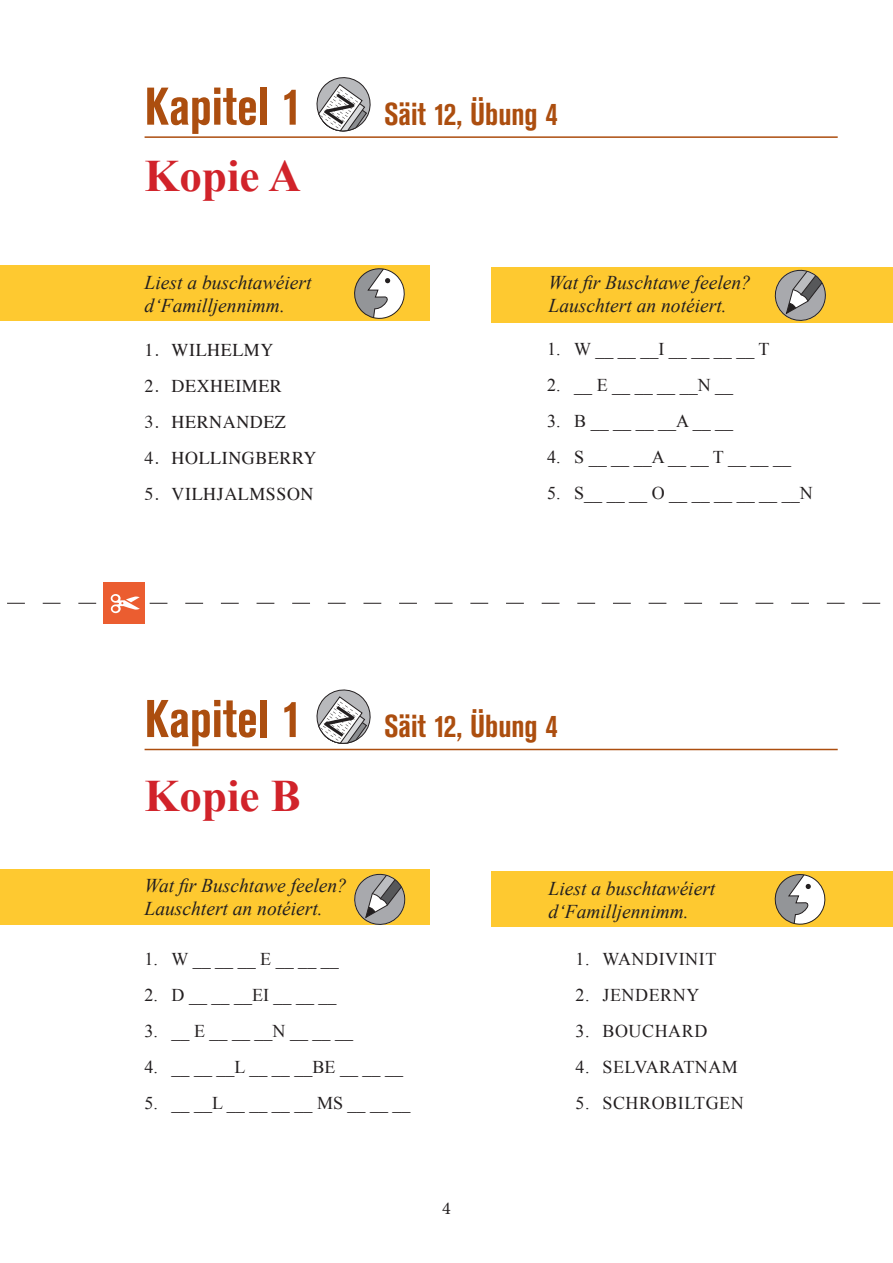
<style>
.page{position:relative;width:893px;height:1263px;background:#fff}
.page>*{position:absolute;margin:0;border:0;box-sizing:border-box;transform-origin:0 0}
.t1{font:700 condensed 52.5px "Akzidenz Grotesk BE";color:#ac4e0f}
.t2{font:700 45px "Times New Roman";color:#d1232a}
.t3{font:700 condensed 31.5px "Akzidenz Grotesk BE";color:#ac4e0f}
.t4{font:italic 19.5px/23.4px "Times New Roman";color:#231f20}
.t5{font:18px "Times New Roman";letter-spacing:.03em;color:#231f20}
.t6{font:18px "Times";letter-spacing:.03em;color:#231f20}
.t7{font:18px "Minion Pro";color:#231f20}
</style>
<div class="page">
<div style="left:491px;top:267px;width:402px;height:55px;background:#fec930"></div>
<div style="left:0;top:265px;width:429px;height:55px;background:#fec930"></div>
<svg style="left:316px;top:77px;width:55px;height:55px"></svg>
<svg style="left:774px;top:269px;width:52px;height:52px"></svg>
<svg style="left:354px;top:268px;width:51px;height:51px"></svg>
<div style="left:103px;top:583px;width:42px;height:41px;background:#eb5d30"></div>
<svg style="left:7px;top:594px;width:873px;height:19px"></svg>
<div style="left:491px;top:871px;width:402px;height:56px;background:#fec930"></div>
<div style="left:0;top:869px;width:429px;height:55px;background:#fec930"></div>
<svg style="left:353px;top:873px;width:53px;height:52px"></svg>
<svg style="left:774px;top:874px;width:52px;height:51px"></svg>
<hr style="left:145px;top:136px;width:693px;height:2px;background:#ac4e0f">
<svg style="left:316px;top:689px;width:55px;height:55px"></svg>
<hr style="left:145px;top:749px;width:693px;height:1px;background:#ac4e0f">
<h1 class="t1" style="left:145px;top:76px;width:160px">Kapitel 1</h1>
<h3 class="t3" style="left:384px;top:96px;width:175px">Säit 12, Übung 4</h3>
<h2 class="t2" style="left:145px;top:145px;width:158px">Kopie A</h2>
<p class="t4" style="left:145px;top:270px;width:168px">Liest a buschtawéiert d‘Familljennimm.</p>
<p class="t6" style="left:145px;top:333px;width:130px">1. WILHELMY</p>
<p class="t6" style="left:145px;top:369px;width:139px">2. DEXHEIMER</p>
<p class="t6" style="left:145px;top:405px;width:143px">3. HERNANDEZ</p>
<p class="t6" style="left:145px;top:441px;width:173px">4. HOLLINGBERRY</p>
<p class="t6" style="left:145px;top:477px;width:170px">5. VILHJALMSSON</p>
<p class="t4" style="left:549px;top:270px;width:204px">Wat fir Buschtawe feelen?<br>Lauschtert an notéiert.</p>
<p class="t5" style="left:547px;top:337px;width:224px">1. W __ __ __I __ __ __ __ T</p>
<p class="t5" style="left:547px;top:373px;width:187px">2. __ E __ __ __ __N __</p>
<p class="t5" style="left:547px;top:409px;width:188px">3. B __ __ __ __A __ __</p>
<p class="t5" style="left:547px;top:445px;width:245px">4. S __ __ __A __ __ T __ __ __</p>
<p class="t5" style="left:547px;top:481px;width:267px">5. S__ __ __ O __ __ __ __ __ __N</p>
<h1 class="t1" style="left:145px;top:689px;width:160px">Kapitel 1</h1>
<h3 class="t3" style="left:384px;top:708px;width:175px">Säit 12, Übung 4</h3>
<h2 class="t2" style="left:145px;top:765px;width:158px">Kopie B</h2>
<p class="t4" style="left:145px;top:873px;width:204px">Wat fir Buschtawe feelen?<br>Lauschtert an notéiert.</p>
<p class="t4" style="left:549px;top:876px;width:168px">Liest a buschtawéiert d‘Familljennimm.</p>
<p class="t5" style="left:145px;top:947px;width:196px">1. W __ __ __ E __ __ __</p>
<p class="t5" style="left:145px;top:983px;width:193px">2. D __ __ __EI __ __ __</p>
<p class="t5" style="left:145px;top:1019px;width:210px">3. __ E __ __ __N __ __ __</p>
<p class="t5" style="left:145px;top:1055px;width:260px">4. __ __ __L __ __ __BE __ __ __</p>
<p class="t5" style="left:145px;top:1091px;width:267px">5. __ __L __ __ __ __ MS __ __ __</p>
<p class="t5" style="left:576px;top:947px;width:142px">1. WANDIVINIT</p>
<p class="t5" style="left:576px;top:983px;width:125px">2. JENDERNY</p>
<p class="t5" style="left:576px;top:1019px;width:133px">3. BOUCHARD</p>
<p class="t5" style="left:576px;top:1055px;width:164px">4. SELVARATNAM</p>
<p class="t5" style="left:576px;top:1091px;width:170px">5. SCHROBILTGEN</p>
<p class="t7" style="left:442px;top:1196px;width:10px">4</p>
</div>
